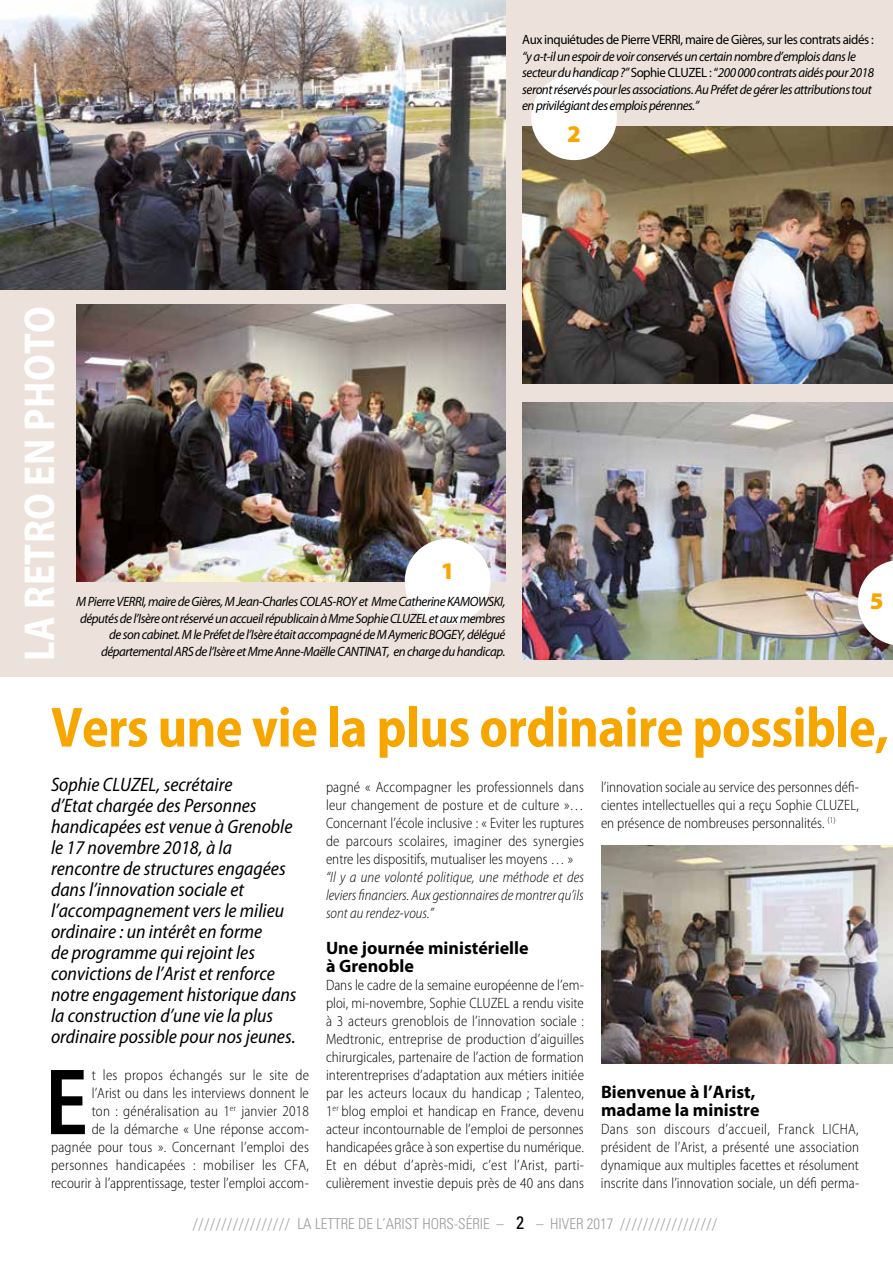
<style>
.page{position:relative;width:893px;height:1263px;background:#fff}
.page>*{position:absolute;margin:0;border:0;box-sizing:border-box;transform-origin:0 0}
.t1{font:600 semi-condensed 95.1px "Myriad Pro";color:#000;scale:.96 1}
.t2{font:700 semi-condensed 57px "Myriad Pro";letter-spacing:-.01em;color:#f7a600;scale:.95 1}
.t3{font:700 semi-condensed 43.5px "Myriad Pro";letter-spacing:.01em;color:#fff;scale:.95 1}
.t4{font:900 24px "Myriad Pro";color:#f7a600}
.t5{font:italic semi-condensed 19.5px/21px "Myriad Pro";color:#000}
.t6{font:700 18px/18px "Myriad Pro";color:#000}
.t7{font:300 semi-condensed 15px/18px "Myriad Pro";letter-spacing:.005em;color:#000;text-align:justify;scale:.96 1}
.t8{font:italic 300 semi-condensed 15px/18px "Myriad Pro";color:#000;text-align:justify;scale:.96 1}
.t9{font:300 condensed 15px "Univers LT Std";color:#9d9d9c}
.t10{font:italic 13.5px/16.5px "Myriad Pro";letter-spacing:-.035em;color:#000;scale:.96 1}
.t11{font:13.5px "Myriad Pro";letter-spacing:-.035em;color:#000;scale:.96 1}
.s1{font-style:normal}
.s2{font-weight:400;font-size:18px;color:#000}
</style>
<div class="page">
<div style="left:0;top:0;width:893px;height:676px;background:#ece2db"></div>
<img style="left:0;top:0;width:506px;height:290px">
<img style="left:522px;top:127px;width:371px;height:257px">
<img style="left:522px;top:402px;width:371px;height:257px">
<img style="left:601px;top:845px;width:292px;height:218px">
<img style="left:77px;top:304px;width:428px;height:278px">
<div style="left:531px;top:74px;width:86px;height:86px;background:#fff;border-radius:50%"></div>
<div style="left:405px;top:539px;width:85px;height:85px;background:#fff;border-radius:50%"></div>
<svg style="left:858px;top:560px;width:35px;height:86px;background:#d7cacb"></svg>
<p class="t11" style="left:522px;top:32px;width:368px">Aux inquiétudes de Pierre VERRI, maire de Gières, sur les contrats aidés :</p>
<p class="t10" style="left:522px;top:48px;width:368px">“y a-t-il un espoir de voir conservés un certain nombre d’emplois dans le secteur du handicap ?” <span class="s1">Sophie CLUZEL : “</span>200 000 contrats aidés pour 2018 seront réservés pour les associations. Au Préfet de gérer les attributions tout en privilégiant des emplois pérennes.”</p>
<h3 class="t4" style="left:567px;top:120px;width:15px">2</h3>
<h3 class="t3" style="left:15px;top:661px;width:375px;rotate:-90deg">LA RETRO EN PHOTO</h3>
<h3 class="t4" style="left:441px;top:557px;width:15px">1</h3>
<p class="t10" style="left:76px;top:594px;width:449px;text-align:right">M Pierre VERRI, maire de Gières, M Jean-Charles COLAS-ROY et Mme Catherine KAMOWSKI, députés de l’Isère ont réservé un accueil républicain à Mme Sophie CLUZEL et aux membres de son cabinet. M le Préfet de l’Isère était accompagné de M Aymeric BOGEY, délégué départemental ARS de l’Isère et Mme Anne-Maëlle CANTINAT, en charge du handicap.</p>
<h3 class="t4" style="left:870px;top:587px;width:15px">5</h3>
<h2 class="t2" style="left:51px;top:695px;width:883px">Vers une vie la plus ordinaire possible,</h2>
<p class="t5" style="left:51px;top:774px;width:247px">Sophie CLUZEL, secrétaire<br>d’Etat chargée des Personnes handicapées est venue à Grenoble le 17 novembre 2018, à la rencontre de structures engagées dans l’innovation sociale et l’accompagnement vers le milieu ordinaire : un intérêt en forme<br>de programme qui rejoint les convictions de l’Arist et renforce notre engagement historique dans la construction d’une vie la plus ordinaire possible pour nos jeunes.</p>
<h1 class="t1" style="left:45px;top:1050px;width:46px">E</h1>
<p class="t7" style="left:51px;top:1066px;width:270px;text-align:right">t les propos échangés sur le site de<br>l’Arist ou dans les interviews donnent le<br>ton : généralisation au 1<sup>er</sup> janvier 2018<br>de la démarche « Une réponse accom&shy;pagnée pour tous ». Concernant l’emploi des personnes handicapées : mobiliser les CFA, recourir à l’apprentissage, tester l’emploi accom-</p>
<p class="t7" style="left:326px;top:778px;width:270px">pagné « Accompagner les professionnels dans leur changement de posture et de culture »… Concernant l’école inclusive : « Eviter les ruptures de parcours scolaires, imaginer des synergies entre les dispositifs, mutualiser les moyens … »</p>
<p class="t8" style="left:326px;top:868px;width:270px">“Il y a une volonté politique, une méthode et des leviers financiers. Aux gestionnaires de montrer qu’ils sont au rendez-vous.”</p>
<p class="t6" style="left:326px;top:939px;width:204px">Une journée ministérielle à Grenoble</p>
<p class="t7" style="left:326px;top:976px;width:270px">Dans le cadre de la semaine européenne de l’em&shy;ploi, mi-novembre, Sophie CLUZEL a rendu visite à 3 acteurs grenoblois de l’innovation sociale :<br>Medtronic, entreprise de production d’aiguilles chirurgicales, partenaire de l’action de formation interentreprises d’adaptation aux métiers initiée par les acteurs locaux du handicap ; Talenteo, 1<sup>er</sup> blog emploi et handicap en France, devenu acteur incontournable de l’emploi de personnes handicapées grâce à son expertise du numérique.<br>Et en début d’après-midi, c’est l’Arist, parti&shy;culièrement investie depuis près de 40 ans dans</p>
<p class="t7" style="left:601px;top:778px;width:270px">l’innovation sociale au service des personnes défi&shy;cientes intellectuelles qui a reçu Sophie CLUZEL, en présence de nombreuses personnalités. <sup>(1)</sup></p>
<p class="t6" style="left:601px;top:1083px;width:160px">Bienvenue à l’Arist, madame la ministre</p>
<p class="t7" style="left:601px;top:1120px;width:270px">Dans son discours d’accueil, Franck LICHA, président de l’Arist, a présenté une association dynamique aux multiples facettes et résolument inscrite dans l’innovation sociale, un défi perma-</p>
<p class="t9" style="left:193px;top:1214px;width:526px">///////////////// LA LETTRE DE L’ARIST HORS-SÉRIE – <span class="s2">2</span> – HIVER 2017 /////////////////</p>
</div>
